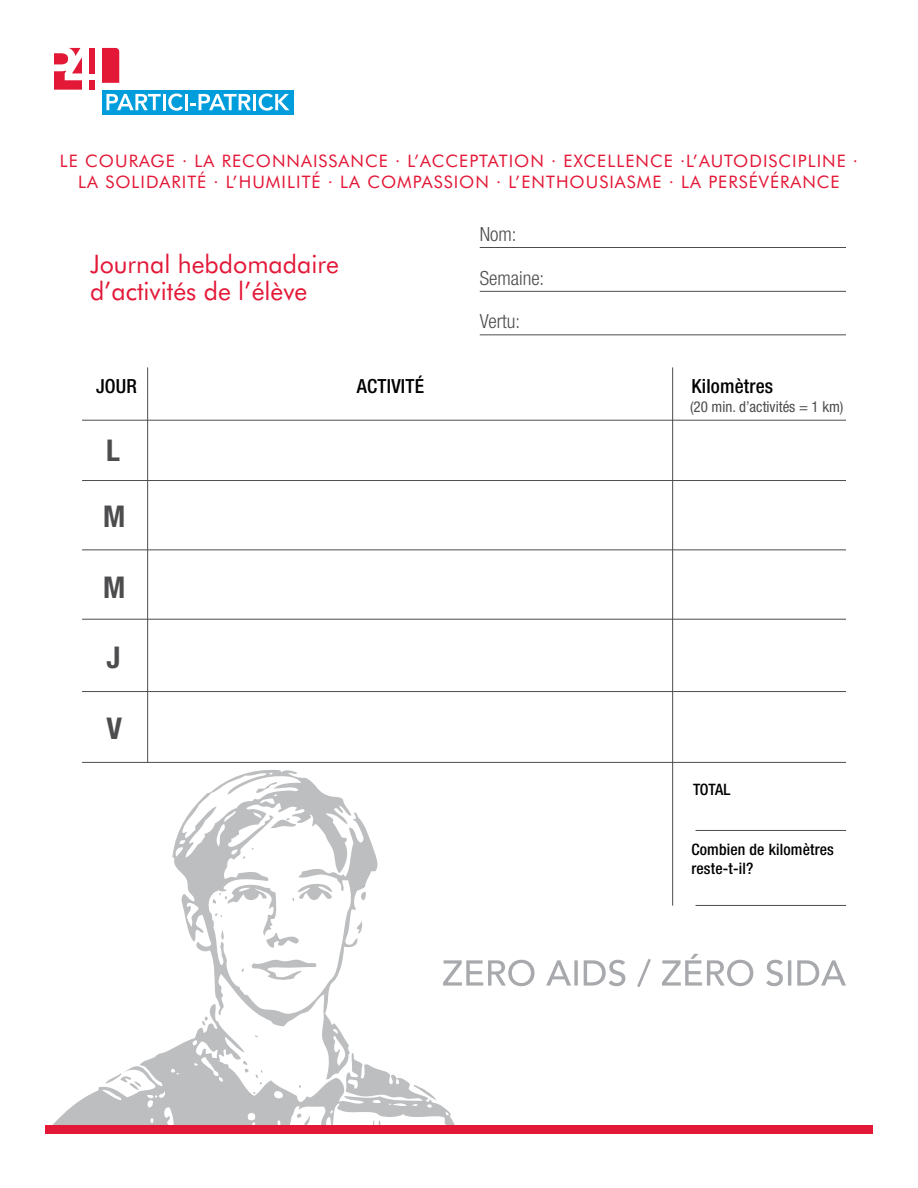
<style>
.page{position:relative;width:918px;height:1188px;background:#fff}
.page>*{position:absolute;margin:0;border:0;box-sizing:border-box;transform-origin:0 0}
.t1{font:700 condensed 30px "Helvetica Neue";color:#4d4d4f}
.t2{font:25.5px/27px "Futura BT";color:#e31837}
.t3{font:500 condensed 19.5px "Helvetica Neue";letter-spacing:.01em;color:#000}
.t4{font:300 condensed 19.5px "Helvetica Neue";color:#4d4d4f}
.t5{font:17.25px/21px "Futura BT";letter-spacing:.06em;color:#e31837;text-align:center}
.t6{font:500 condensed 15.75px/18.9px "Helvetica Neue";letter-spacing:.01em;color:#000}
.t7{font:condensed 15px "Helvetica Neue";color:#4d4d4f}
</style>
<div class="page">
<svg style="left:52px;top:1049px;width:403px;height:76px;fill:#bcbec0"></svg>
<svg style="left:256px;top:1079px;width:6px;height:5px"></svg>
<svg style="left:105px;top:1073px;width:36px;height:17px"></svg>
<svg style="left:414px;top:1085px;width:22px;height:15px"></svg>
<svg style="left:292px;top:1112px;width:154px;height:13px"></svg>
<svg style="left:172px;top:770px;width:207px;height:309px"></svg>
<svg style="left:212px;top:879px;width:120px;height:69px"></svg>
<div style="left:45px;top:1125px;width:828px;height:9px;background:#e31837"></div>
<hr style="left:696px;top:830px;width:150px;height:1px;background:#4d4d4f">
<hr style="left:147px;top:367px;width:1px;height:395px;background:#4d4d4f">
<hr style="left:672px;top:367px;width:1px;height:539px;background:#4d4d4f">
<hr style="left:82px;top:550px;width:764px;height:1px;background:#4d4d4f">
<hr style="left:82px;top:420px;width:764px;height:1px;background:#4d4d4f">
<hr style="left:82px;top:762px;width:764px;height:1px;background:#4d4d4f">
<hr style="left:82px;top:619px;width:764px;height:1px;background:#4d4d4f">
<hr style="left:82px;top:691px;width:764px;height:1px;background:#4d4d4f">
<hr style="left:82px;top:480px;width:764px;height:1px;background:#4d4d4f">
<hr style="left:696px;top:905px;width:150px;height:1px;background:#4d4d4f">
<hr style="left:480px;top:247px;width:366px;height:1px;background:#4d4d4f">
<hr style="left:480px;top:291px;width:366px;height:1px;background:#4d4d4f">
<hr style="left:480px;top:335px;width:366px;height:1px;background:#4d4d4f">
<div style="left:89px;top:80px;width:6px;height:10px;background:#e31837"></div>
<div style="left:89px;top:48px;width:6px;height:25px;background:#e31837"></div>
<svg style="left:102px;top:48px;width:17px;height:35px"></svg>
<svg style="left:54px;top:48px;width:28px;height:42px"></svg>
<div style="left:102px;top:90px;width:191px;height:24px;background:#009ddc"></div>
<svg style="left:106px;top:94px;width:55px;height:16px"></svg>
<hr style="left:163px;top:94px;width:3px;height:16px;background:#fff">
<svg style="left:168px;top:94px;width:15px;height:17px"></svg>
<hr style="left:185px;top:94px;width:3px;height:16px;background:#fff">
<svg style="left:190px;top:94px;width:61px;height:16px"></svg>
<hr style="left:253px;top:94px;width:3px;height:16px;background:#fff">
<svg style="left:259px;top:94px;width:30px;height:17px"></svg>
<svg style="left:443px;top:954px;width:403px;height:33px"></svg>
<p class="t5" style="left:60px;top:150px;width:800px">LE COURAGE . LA RECONNAISSANCE . L’ACCEPTATION . EXCELLENCE .L’AUTODISCIPLINE .<br>LA SOLIDARITÉ . L’HUMILITÉ . LA COMPASSION . L’ENTHOUSIASME . LA PERSÉVÉRANCE</p>
<h2 class="t2" style="left:90px;top:251px;width:251px">Journal hebdomadaire d’activités de l’élève</h2>
<p class="t4" style="left:480px;top:223px;width:38px">Nom:</p>
<p class="t4" style="left:480px;top:267px;width:66px">Semaine:</p>
<p class="t4" style="left:480px;top:310px;width:42px">Vertu:</p>
<p class="t3" style="left:96px;top:374px;width:43px">JOUR</p>
<p class="t3" style="left:357px;top:374px;width:69px">ACTIVITÉ</p>
<p class="t3" style="left:691px;top:374px;width:83px">Kilomètres</p>
<p class="t7" style="left:690px;top:398px;width:155px">(20 min. d’activités = 1 km)</p>
<h1 class="t1" style="left:106px;top:432px;width:15px">L</h1>
<h1 class="t1" style="left:103px;top:498px;width:24px">M</h1>
<h1 class="t1" style="left:103px;top:569px;width:24px">M</h1>
<h1 class="t1" style="left:106px;top:639px;width:15px">J</h1>
<h1 class="t1" style="left:106px;top:710px;width:17px">V</h1>
<p class="t6" style="left:693px;top:780px;width:39px">TOTAL</p>
<p class="t6" style="left:691px;top:840px;width:144px">Combien de kilomètres reste-t-il?</p>
</div>
